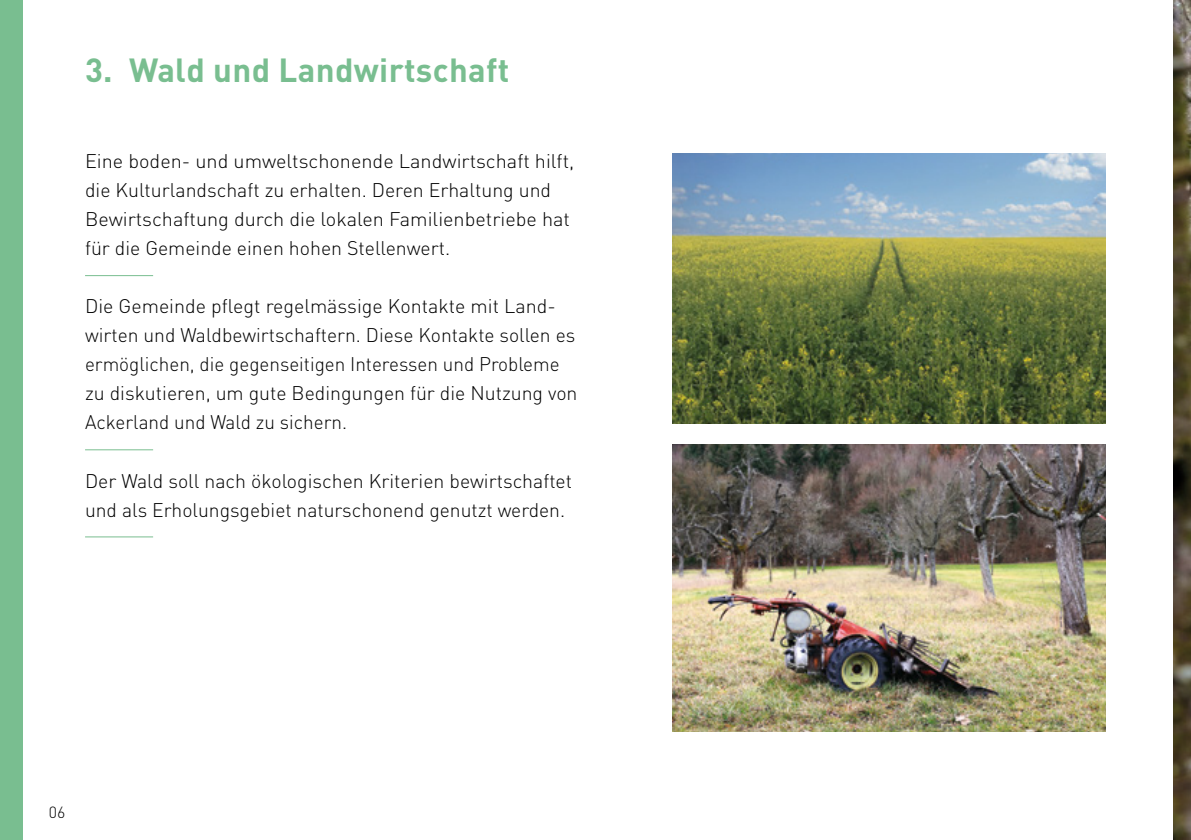
<style>
.page{position:relative;width:1191px;height:840px;background:#fff}
.page>*{position:absolute;margin:0;border:0;box-sizing:border-box;transform-origin:0 0}
.t1{font:700 33px "DIN Pro";letter-spacing:.01em;color:#79be90}
.t2{font:300 19.6px/29px "DIN Pro";color:#000}
.t3{font:300 16px "DIN Pro";color:#000}
</style>
<div class="page">
<hr style="left:85px;top:275px;width:68px;height:1px;background:#79be90">
<hr style="left:85px;top:449px;width:68px;height:1px;background:#79be90">
<hr style="left:85px;top:536px;width:68px;height:1px;background:#79be90">
<img style="left:1174px;top:0;width:17px;height:839px">
<img style="left:672px;top:153px;width:434px;height:270px">
<div style="left:0;top:0;width:23px;height:839px;background:#79be90"></div>
<img style="left:672px;top:444px;width:434px;height:286px">
<h1 class="t1" style="left:85px;top:48px;width:426px">3. Wald und Landwirtschaft</h1>
<p class="t2" style="left:85px;top:146px;width:491px">Eine boden- und umweltschonende Landwirtschaft hilft, die Kulturlandschaft zu erhalten. Deren Erhaltung und Bewirtschaftung durch die lokalen Familienbetriebe hat für die Gemeinde einen hohen Stellenwert.</p>
<p class="t2" style="left:85px;top:291px;width:494px">Die Gemeinde pflegt regelmässige Kontakte mit Land&shy;wirten und Waldbewirtschaftern. Diese Kontakte sollen es ermöglichen, die gegenseitigen Interessen und Probleme zu diskutieren, um gute Bedingungen für die Nutzung von Ackerland und Wald zu sichern.</p>
<p class="t2" style="left:85px;top:465px;width:488px">Der Wald soll nach ökologischen Kriterien bewirtschaftet und als Erholungsgebiet naturschonend genutzt werden.</p>
<p class="t3" style="left:49px;top:801px;width:18px">06</p>
</div>
